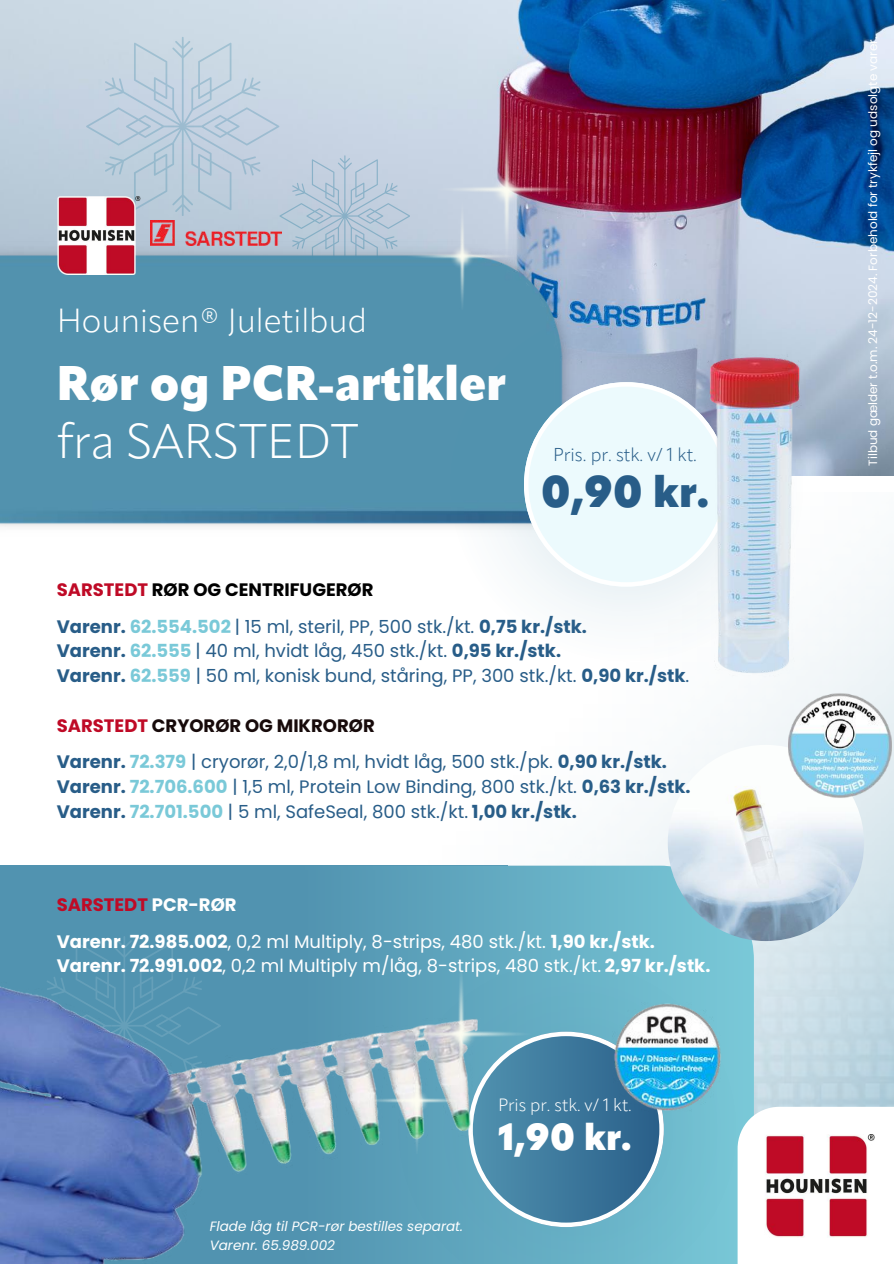
<style>
.page{position:relative;width:894px;height:1264px;background:#fff}
.page>*{position:absolute;margin:0;border:0;box-sizing:border-box;transform-origin:0 0}
.t1{font:900 48px "Apparat";color:#fff}
.t2{font:300 48px "Apparat";color:#fff}
.t3{font:900 43.8px "Apparat";color:#285d88}
.t4{font:900 37.05px "Apparat";color:#fff}
.t5{font:300 33px "Apparat";color:#fff}
.t6{font:300 18.45px "Apparat";color:#285d88}
.t7{font:18px/36.8px "Poppins";color:#285d88}
.t8{font:700 18px/36.8px "Poppins";color:#fff}
.t9{font:18px "Poppins";color:#fff}
.t10{font:300 17.55px "Apparat";color:#fff}
.t11{font:italic 13.5px/18.9px "Poppins";color:#fff}
.t12{font:12px "Poppins";color:#fff}
.s1{font-weight:700;color:#bf0a26}
.s2{font-weight:700;color:#000}
.s3{font-weight:700}
.s4{font-weight:700;color:#7ac9d8}
.s5{font-weight:700;color:#170a0a}
.s6{color:#bf0a26}
.s7{font-weight:400}
</style>
<div class="page">
<img style="left:605px;top:685px;width:288px;height:421px">
<div style="left:0;top:865px;width:508px;height:398px;background:#5193b0"></div>
<svg style="left:391px;top:865px;width:362px;height:241px"></svg>
<img style="left:0;top:0;width:893px;height:347px">
<svg style="left:86px;top:37px;width:324px;height:201px;background:#c1d0df"></svg>
<svg style="left:76px;top:936px;width:97px;height:37px"></svg>
<svg style="left:394px;top:957px;width:343px;height:306px;background:#6ebacc"></svg>
<svg style="left:492px;top:1031px;width:171px;height:196px;background:#4c85a5"></svg>
<img style="left:0;top:238px;width:446px;height:289px">
<img style="left:0;top:973px;width:492px;height:290px">
<img style="left:54px;top:197px;width:87px;height:77px">
<img style="left:667px;top:744px;width:196px;height:197px;border-radius:50%">
<img style="left:775px;top:683px;width:118px;height:119px">
<img style="left:612px;top:1002px;width:110px;height:110px">
<img style="left:404px;top:117px;width:175px;height:192px">
<img style="left:359px;top:961px;width:174px;height:192px">
<img style="left:765px;top:1134px;width:110px;height:103px">
<img style="left:150px;top:220px;width:132px;height:25px">
<svg style="left:446px;top:305px;width:359px;height:305px;fill:#5292ae"></svg>
<svg style="left:524px;top:382px;width:62px;height:204px"></svg>
<img style="left:586px;top:408px;width:307px;height:275px">
<img style="left:586px;top:347px;width:307px;height:61px">
<h3 class="t5" style="left:57px;top:307px;width:311px">Hounisen® Juletilbud</h3>
<h1 class="t1" style="left:57px;top:364px;width:451px">Rør og PCR-artikler</h1>
<h1 class="t2" style="left:57px;top:421px;width:303px">fra SARSTEDT</h1>
<p class="t6" style="left:553px;top:447px;width:145px">Pris. pr. stk. v/ 1 kt.</p>
<h2 class="t3" style="left:540px;top:473px;width:170px">0,90 kr.</h2>
<p class="t7" style="left:57px;top:571px;width:531px"><span class="s1">SARSTEDT</span> <span class="s2">RØR OG CENTRIFUGERØR<br></span><span class="s3">Varenr.</span> <span class="s4">62.554.502</span> | 15 ml, steril, PP, 500 stk./kt. <span class="s3">0,75 kr./stk.</span></p>
<p class="t7" style="left:57px;top:638px;width:634px;line-height:24.8px"><span class="s3">Varenr.</span> <span class="s4">62.555</span> | 40 ml, hvidt låg, 450 stk./kt. <span class="s3">0,95 kr./stk.<br>Varenr.</span> <span class="s4">62.559</span> | 50 ml, konisk bund, ståring, PP, 300 stk./kt. <span class="s3">0,90 kr./stk</span>.</p>
<p class="t7" style="left:57px;top:707px;width:611px"><span class="s1">SARSTEDT</span> <span class="s5">CRYORØR OG MIKRORØR<br></span><span class="s3">Varenr.</span> <span class="s4">72.379</span> | cryorør, 2,0/1,8 ml, hvidt låg, 500 stk./pk. <span class="s3">0,90 kr./stk.</span></p>
<p class="t7" style="left:57px;top:774px;width:635px;line-height:24.8px"><span class="s3">Varenr.</span> <span class="s4">72.706.600</span> | 1,5 ml, Protein Low Binding, 800 stk./kt. <span class="s3">0,63 kr./stk.<br>Varenr.</span> <span class="s4">72.701.500</span> | 5 ml, SafeSeal, 800 stk./kt. <span class="s3">1,00 kr./stk.</span></p>
<p class="t8" style="left:57px;top:886px;width:599px"><span class="s6">SARSTEDT</span> PCR-RØR<br>Varenr. 72.985.002<span class="s7">, 0,2 ml Multiply, 8-strips, 480 stk./kt.</span> 1,90 kr./stk.</p>
<p class="t9" style="left:57px;top:953px;width:655px"><span class="s3">Varenr. 72.991.002</span>, 0,2 ml Multiply m/låg, 8-strips, 480 stk./kt. <span class="s3">2,97 kr./stk.</span></p>
<p class="t11" style="left:210px;top:1216px;width:255px">Flade låg til PCR-rør bestilles separat.<br>Varenr. 65.989.002</p>
<p class="t10" style="left:498px;top:1097px;width:135px">Pris pr. stk. v/ 1 kt.</p>
<h3 class="t4" style="left:498px;top:1121px;width:135px">1,90 kr.</h3>
<p class="t12" style="left:864px;top:466px;width:430px;rotate:-90deg">Tilbud gælder t.o.m. 24-12-2024. Forbehold for trykfejl og udsolgte varer.</p>
</div>
